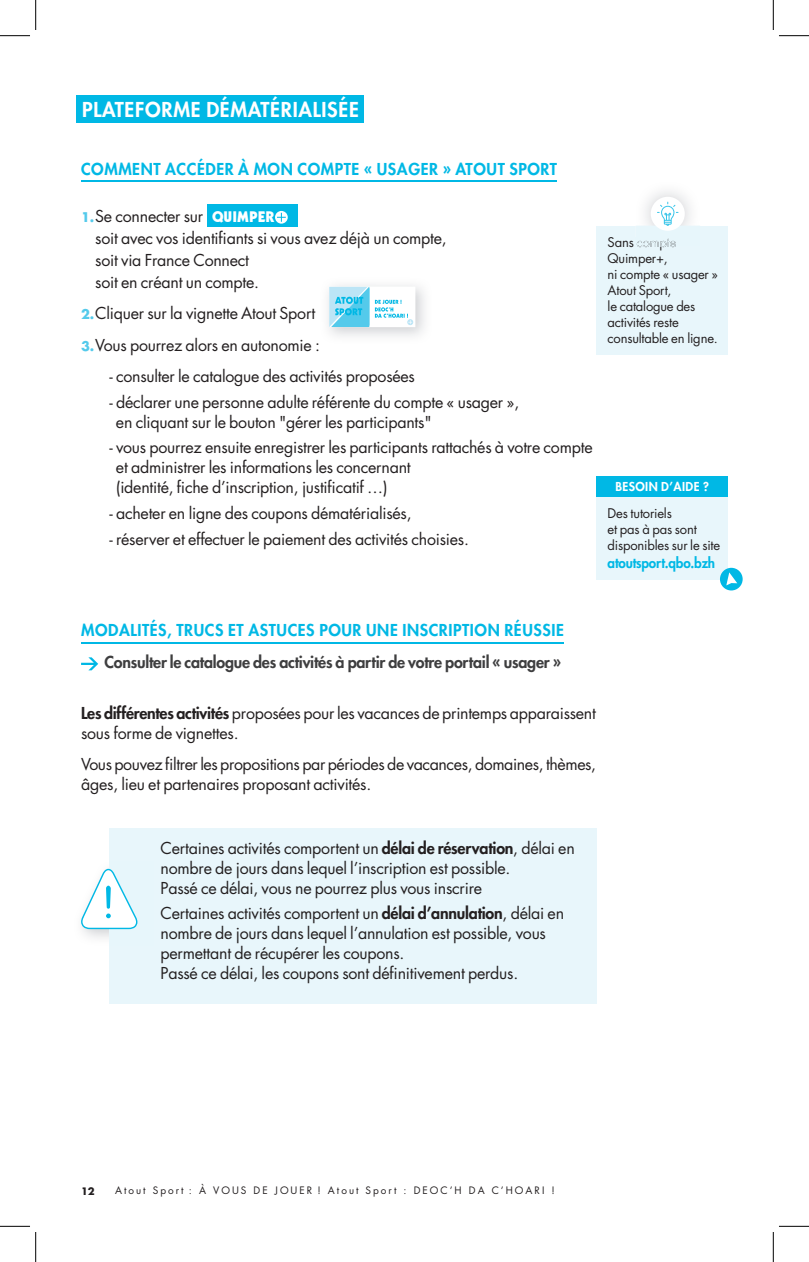
<style>
.page{position:relative;width:809px;height:1262px;background:#fff}
.page>*{position:absolute;margin:0;border:0;box-sizing:border-box;transform-origin:0 0}
.t1{font:800 20px "Futura";letter-spacing:.035em;color:#fff}
.t2{font:16px/20px "Futura";letter-spacing:-.015em;color:#231f20}
.t3{font:800 16px "Futura";letter-spacing:.035em;color:#00b8e5}
.t4{font:800 16px "Futura";letter-spacing:-.015em;color:#3e3e3f}
.t5{font:800 14px "Futura";letter-spacing:-.015em;color:#00b8e5;scale:.96 1}
.t6{font:13px/16px "Futura";letter-spacing:-.015em;color:#231f20}
.t7{font:800 12px "Futura";letter-spacing:.035em;color:#fff}
.t8{font:10px "Futura";letter-spacing:.2em;color:#231f20}
.t9{font:700 10px "Futura";color:#231f20}
.s1{font-weight:700;font-size:13px;color:#54caeb}
.s2{font-family:"Geometric 231 BT Heavy C";font-size:14.8px;color:#fff}
.s3{font-weight:800}
</style>
<div class="page">
<div style="left:109px;top:828px;width:487px;height:175px;background:#e8f6fb"></div>
<img style="left:82px;top:929px;width:27px;height:9px">
<img style="left:109px;top:929px;width:22px;height:1px">
<svg style="left:81px;top:868px;width:57px;height:61px"></svg>
<div style="left:596px;top:226px;width:131px;height:128px;background:#e8f6fb"></div>
<div style="left:596px;top:497px;width:131px;height:83px;background:#e8f6fb"></div>
<div style="left:596px;top:476px;width:131px;height:21px;background:#00b8e5"></div>
<div style="left:719px;top:568px;width:23px;height:22px;background:#00b8e5;border-radius:50%"></div>
<svg style="left:726px;top:572px;width:11px;height:13px"></svg>
<hr style="left:81px;top:180px;width:475px;height:1px;background:#00b8e5">
<hr style="left:81px;top:642px;width:482px;height:1px;background:#00b8e5">
<div style="left:207px;top:204px;width:90px;height:22px;background:#00b8e5"></div>
<svg style="left:275px;top:211px;width:13px;height:13px"></svg>
<svg style="left:81px;top:657px;width:17px;height:13px"></svg>
<img style="left:641px;top:191px;width:54px;height:35px">
<img style="left:636px;top:238px;width:40px;height:8px">
<div style="left:650px;top:197px;width:34px;height:34px;background:#fff;border-radius:50%"></div>
<svg style="left:657px;top:202px;width:21px;height:24px"></svg>
<img style="left:328px;top:285px;width:97px;height:51px">
<div style="left:329px;top:287px;width:86px;height:40px;background:#fff"></div>
<svg style="left:329px;top:287px;width:84px;height:40px"></svg>
<div style="left:76px;top:96px;width:288px;height:27px;background:#00b8e5"></div>
<hr style="left:0;top:35px;width:30px;height:1px;background:#000">
<hr style="left:778px;top:35px;width:30px;height:1px;background:#000">
<hr style="left:0;top:1226px;width:30px;height:1px;background:#000">
<hr style="left:778px;top:1226px;width:30px;height:1px;background:#000">
<hr style="left:35px;top:0;width:1px;height:30px;background:#000">
<hr style="left:35px;top:1232px;width:1px;height:30px;background:#000">
<hr style="left:772px;top:0;width:1px;height:30px;background:#000">
<hr style="left:772px;top:1232px;width:1px;height:30px;background:#000">
<p class="t1" style="left:82px;top:97px;width:278px">PLATEFORME DÉMATÉRIALISÉE</p>
<p class="t3" style="left:81px;top:158px;width:477px">COMMENT ACCÉDER À MON COMPTE « USAGER » ATOUT SPORT</p>
<p class="t2" style="left:95px;top:205px;width:353px;line-height:22px;text-indent:-14px"><span class="s1">1.</span> Se connecter sur <span class="s2">QUIMPER<br></span>soit avec vos identifiants si vous avez déjà un compte, soit via France Connect<br>soit en créant un compte.</p>
<p class="t2" style="left:81px;top:303px;width:236px"><span class="s1">2.</span> Cliquer sur la vignette Atout Sport</p>
<p class="t2" style="left:81px;top:334px;width:240px"><span class="s1">3.</span> Vous pourrez alors en autonomie :</p>
<p class="t2" style="left:109px;top:366px;width:307px">- consulter le catalogue des activités proposées</p>
<p class="t2" style="left:116px;top:392px;width:404px;text-indent:-7px">- déclarer une personne adulte référente du compte « usager », en cliquant sur le bouton "gérer les participants"</p>
<p class="t2" style="left:116px;top:437px;width:478px;text-indent:-7px">- vous pourrez ensuite enregistrer les participants rattachés à votre compte et administrer les informations les concernant<br>(identité, fiche d’inscription, justificatif …)</p>
<p class="t2" style="left:109px;top:503px;width:303px">- acheter en ligne des coupons dématérialisés,</p>
<p class="t2" style="left:109px;top:528px;width:361px">- réserver et effectuer le paiement des activités choisies.</p>
<p class="t6" style="left:607px;top:234px;width:112px">Sans compte<br>Quimper+,<br>ni compte « usager »<br>Atout Sport,<br>le catalogue des activités reste consultable en ligne.</p>
<p class="t7" style="left:615px;top:479px;width:95px">BESOIN D’AIDE ?</p>
<p class="t6" style="left:607px;top:505px;width:114px">Des tutoriels<br>et pas à pas sont disponibles sur le site</p>
<p class="t5" style="left:607px;top:554px;width:113px">atoutsport.qbo.bzh</p>
<p class="t3" style="left:81px;top:620px;width:484px">MODALITÉS, TRUCS ET ASTUCES POUR UNE INSCRIPTION RÉUSSIE</p>
<p class="t4" style="left:104px;top:651px;width:458px">Consulter le catalogue des activités à partir de votre portail « usager »</p>
<p class="t2" style="left:81px;top:703px;width:516px"><span class="s3">Les différentes activités</span> proposées pour les vacances de printemps apparaissent sous forme de vignettes.</p>
<p class="t2" style="left:81px;top:754px;width:516px">Vous pouvez filtrer les propositions par périodes de vacances, domaines, thèmes, âges, lieu et partenaires proposant activités.</p>
<p class="t2" style="left:160px;top:838px;width:415px">Certaines activités comportent un <span class="s3">délai de réservation</span>, délai en nombre de jours dans lequel l’inscription est possible.<br>Passé ce délai, vous ne pourrez plus vous inscrire</p>
<p class="t2" style="left:160px;top:903px;width:405px">Certaines activités comportent un <span class="s3">délai d’annulation</span>, délai en nombre de jours dans lequel l’annulation est possible, vous permettant de récupérer les coupons.<br>Passé ce délai, les coupons sont définitivement perdus.</p>
<p class="t9" style="left:81px;top:1184px;width:15px">12</p>
<p class="t8" style="left:115px;top:1184px;width:441px">Atout Sport : À VOUS DE JOUER ! Atout Sport : DEOC’H DA C’HOARI !</p>
</div>
